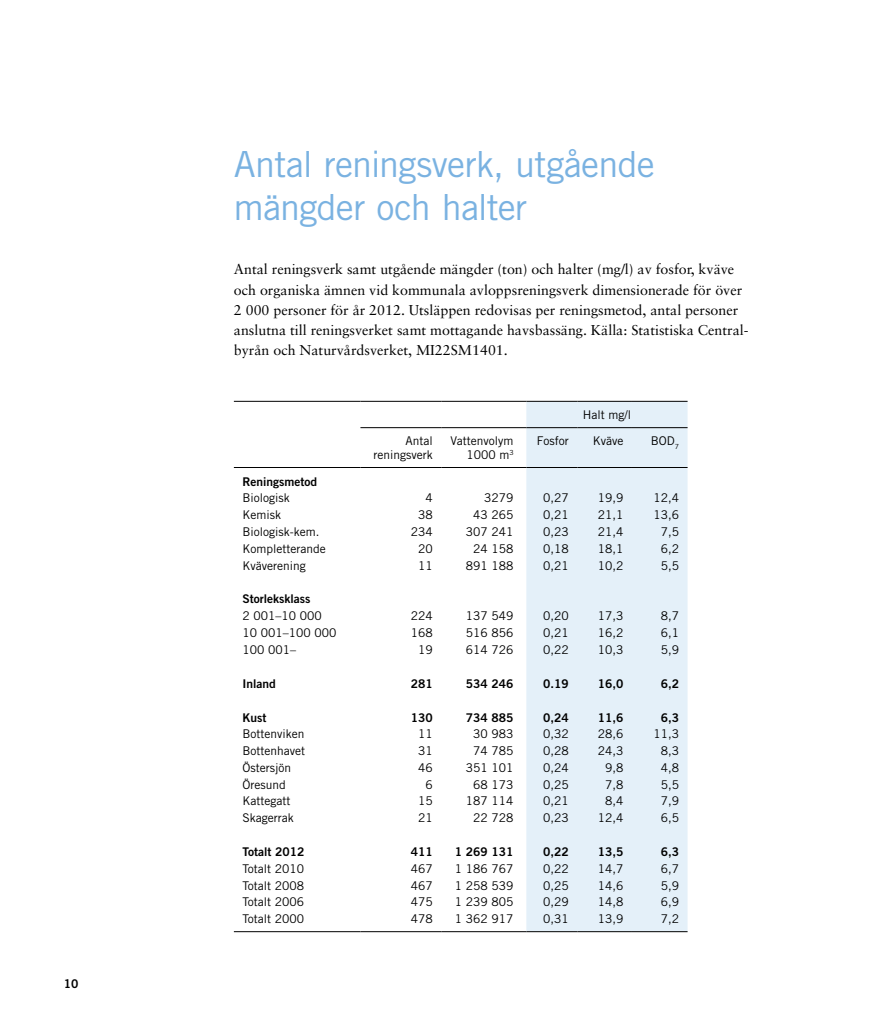
<style>
.page{position:relative;width:893px;height:1021px;background:#fff}
.page>*{position:absolute;margin:0;border:0;box-sizing:border-box;transform-origin:0 0}
.t1{font:36px/43.2px "Trade Gothic LT";letter-spacing:-.02em;color:#7ab2e1}
.t2{font:14.25px/20.2px "Sabon";color:#000}
.t3{font:12px/13.5px "Trade Gothic LT";color:#000;text-align:right}
.t4{font:12px "Trade Gothic LT Bold Two";color:#000}
</style>
<div class="page">
<div style="left:526px;top:402px;width:162px;height:529px;background:#e4f0f9"></div>
<hr style="left:234px;top:467px;width:126px;height:1px;background:#000">
<hr style="left:360px;top:467px;width:81px;height:1px;background:#000">
<hr style="left:441px;top:467px;width:85px;height:1px;background:#000">
<hr style="left:526px;top:467px;width:51px;height:1px;background:#000">
<hr style="left:577px;top:467px;width:55px;height:1px;background:#000">
<hr style="left:632px;top:467px;width:56px;height:1px;background:#000">
<hr style="left:234px;top:401px;width:126px;height:1px;background:#000">
<hr style="left:360px;top:401px;width:81px;height:1px;background:#000">
<hr style="left:441px;top:401px;width:85px;height:1px;background:#000">
<hr style="left:526px;top:401px;width:51px;height:1px;background:#000">
<hr style="left:577px;top:401px;width:55px;height:1px;background:#000">
<hr style="left:632px;top:401px;width:56px;height:1px;background:#000">
<hr style="left:360px;top:427px;width:81px;height:1px;background:#000">
<hr style="left:441px;top:427px;width:85px;height:1px;background:#000">
<hr style="left:526px;top:427px;width:51px;height:1px;background:#000">
<hr style="left:577px;top:427px;width:55px;height:1px;background:#000">
<hr style="left:632px;top:427px;width:56px;height:1px;background:#000">
<hr style="left:234px;top:931px;width:126px;height:1px;background:#000">
<hr style="left:360px;top:931px;width:81px;height:1px;background:#000">
<hr style="left:441px;top:931px;width:85px;height:1px;background:#000">
<hr style="left:526px;top:931px;width:51px;height:1px;background:#000">
<hr style="left:577px;top:931px;width:55px;height:1px;background:#000">
<hr style="left:632px;top:931px;width:56px;height:1px;background:#000">
<p class="t4" style="left:64px;top:976px;width:16px">10</p>
<h1 class="t1" style="left:234px;top:142px;width:422px">Antal reningsverk, utgående mängder och halter</h1>
<p class="t2" style="left:234px;top:259px;width:516px">Antal reningsverk samt utgående mängder (ton) och halter (mg/l) av fosfor, kväve och organiska ämnen vid kommunala avloppsreningsverk dimensionerade för över 2 000 personer för år 2012. Utsläppen redovisas per reningsmetod, antal personer anslutna till reningsverket samt mottagande havsbassäng. Källa: Statistiska Central&shy;byrån och Naturvårdsverket, MI22SM1401.</p>
<p class="t3" style="left:583px;top:408px;width:50px">Halt mg/l</p>
<p class="t3" style="left:373px;top:434px;width:61px">Antal reningsverk</p>
<p class="t3" style="left:450px;top:434px;width:65px">Vattenvolym<br>1000 m<sup>3</sup></p>
<p class="t3" style="left:537px;top:434px;width:33px">Fosfor</p>
<p class="t3" style="left:593px;top:434px;width:32px">Kväve</p>
<p class="t3" style="left:651px;top:434px;width:30px">BOD<sub>7</sub></p>
<p class="t4" style="left:242px;top:474px;width:76px">Reningsmetod</p>
<p class="t3" style="left:242px;top:491px;width:49px">Biologisk</p>
<p class="t3" style="left:425px;top:491px;width:9px">4</p>
<p class="t3" style="left:484px;top:491px;width:31px">3279</p>
<p class="t3" style="left:543px;top:491px;width:27px">0,27</p>
<p class="t3" style="left:598px;top:491px;width:27px">19,9</p>
<p class="t3" style="left:653px;top:491px;width:27px">12,4</p>
<p class="t3" style="left:242px;top:508px;width:40px">Kemisk</p>
<p class="t3" style="left:418px;top:508px;width:16px">38</p>
<p class="t3" style="left:473px;top:508px;width:42px">43 265</p>
<p class="t3" style="left:543px;top:508px;width:27px">0,21</p>
<p class="t3" style="left:598px;top:508px;width:27px">21,1</p>
<p class="t3" style="left:653px;top:508px;width:27px">13,6</p>
<p class="t3" style="left:242px;top:525px;width:78px">Biologisk-kem.</p>
<p class="t3" style="left:411px;top:525px;width:23px">234</p>
<p class="t3" style="left:466px;top:525px;width:49px">307 241</p>
<p class="t3" style="left:543px;top:525px;width:27px">0,23</p>
<p class="t3" style="left:598px;top:525px;width:27px">21,4</p>
<p class="t3" style="left:661px;top:525px;width:20px">7,5</p>
<p class="t3" style="left:242px;top:541px;width:85px">Kompletterande</p>
<p class="t3" style="left:418px;top:541px;width:16px">20</p>
<p class="t3" style="left:473px;top:541px;width:42px">24 158</p>
<p class="t3" style="left:543px;top:541px;width:27px">0,18</p>
<p class="t3" style="left:598px;top:541px;width:27px">18,1</p>
<p class="t3" style="left:661px;top:541px;width:20px">6,2</p>
<p class="t3" style="left:242px;top:558px;width:65px">Kväverening</p>
<p class="t3" style="left:418px;top:558px;width:16px">11</p>
<p class="t3" style="left:466px;top:558px;width:49px">891 188</p>
<p class="t3" style="left:543px;top:558px;width:27px">0,21</p>
<p class="t3" style="left:598px;top:558px;width:27px">10,2</p>
<p class="t3" style="left:661px;top:558px;width:20px">5,5</p>
<p class="t4" style="left:242px;top:591px;width:69px">Storleksklass</p>
<p class="t3" style="left:242px;top:609px;width:81px">2 001–10 000</p>
<p class="t3" style="left:411px;top:609px;width:23px">224</p>
<p class="t3" style="left:466px;top:609px;width:49px">137 549</p>
<p class="t3" style="left:543px;top:609px;width:27px">0,20</p>
<p class="t3" style="left:598px;top:609px;width:27px">17,3</p>
<p class="t3" style="left:661px;top:609px;width:20px">8,7</p>
<p class="t3" style="left:242px;top:625px;width:95px">10 001–100 000</p>
<p class="t3" style="left:411px;top:625px;width:23px">168</p>
<p class="t3" style="left:466px;top:625px;width:49px">516 856</p>
<p class="t3" style="left:543px;top:625px;width:27px">0,21</p>
<p class="t3" style="left:598px;top:625px;width:27px">16,2</p>
<p class="t3" style="left:661px;top:625px;width:20px">6,1</p>
<p class="t3" style="left:242px;top:642px;width:55px">100 001–</p>
<p class="t3" style="left:418px;top:642px;width:16px">19</p>
<p class="t3" style="left:466px;top:642px;width:49px">614 726</p>
<p class="t3" style="left:543px;top:642px;width:27px">0,22</p>
<p class="t3" style="left:598px;top:642px;width:27px">10,3</p>
<p class="t3" style="left:661px;top:642px;width:20px">5,9</p>
<p class="t4" style="left:242px;top:676px;width:35px">Inland</p>
<p class="t4" style="left:411px;top:676px;width:23px">281</p>
<p class="t4" style="left:466px;top:676px;width:49px">534 246</p>
<p class="t4" style="left:543px;top:676px;width:27px">0.19</p>
<p class="t4" style="left:598px;top:676px;width:27px">16,0</p>
<p class="t4" style="left:661px;top:676px;width:20px">6,2</p>
<p class="t4" style="left:242px;top:710px;width:25px">Kust</p>
<p class="t4" style="left:411px;top:710px;width:23px">130</p>
<p class="t4" style="left:466px;top:710px;width:49px">734 885</p>
<p class="t4" style="left:543px;top:710px;width:27px">0,24</p>
<p class="t4" style="left:598px;top:710px;width:27px">11,6</p>
<p class="t4" style="left:661px;top:710px;width:20px">6,3</p>
<p class="t3" style="left:242px;top:727px;width:64px">Bottenviken</p>
<p class="t3" style="left:418px;top:727px;width:16px">11</p>
<p class="t3" style="left:473px;top:727px;width:42px">30 983</p>
<p class="t3" style="left:543px;top:727px;width:27px">0,32</p>
<p class="t3" style="left:598px;top:727px;width:27px">28,6</p>
<p class="t3" style="left:653px;top:727px;width:27px">11,3</p>
<p class="t3" style="left:242px;top:744px;width:64px">Bottenhavet</p>
<p class="t3" style="left:418px;top:744px;width:16px">31</p>
<p class="t3" style="left:473px;top:744px;width:42px">74 785</p>
<p class="t3" style="left:543px;top:744px;width:27px">0,28</p>
<p class="t3" style="left:598px;top:744px;width:27px">24,3</p>
<p class="t3" style="left:661px;top:744px;width:20px">8,3</p>
<p class="t3" style="left:242px;top:760px;width:50px">Östersjön</p>
<p class="t3" style="left:418px;top:760px;width:16px">46</p>
<p class="t3" style="left:466px;top:760px;width:49px">351 101</p>
<p class="t3" style="left:543px;top:760px;width:27px">0,24</p>
<p class="t3" style="left:605px;top:760px;width:20px">9,8</p>
<p class="t3" style="left:661px;top:760px;width:20px">4,8</p>
<p class="t3" style="left:242px;top:777px;width:45px">Öresund</p>
<p class="t3" style="left:425px;top:777px;width:9px">6</p>
<p class="t3" style="left:473px;top:777px;width:42px">68 173</p>
<p class="t3" style="left:543px;top:777px;width:27px">0,25</p>
<p class="t3" style="left:605px;top:777px;width:20px">7,8</p>
<p class="t3" style="left:661px;top:777px;width:20px">5,5</p>
<p class="t3" style="left:242px;top:794px;width:49px">Kattegatt</p>
<p class="t3" style="left:418px;top:794px;width:16px">15</p>
<p class="t3" style="left:466px;top:794px;width:49px">187 114</p>
<p class="t3" style="left:543px;top:794px;width:27px">0,21</p>
<p class="t3" style="left:605px;top:794px;width:20px">8,4</p>
<p class="t3" style="left:661px;top:794px;width:20px">7,9</p>
<p class="t3" style="left:242px;top:811px;width:53px">Skagerrak</p>
<p class="t3" style="left:418px;top:811px;width:16px">21</p>
<p class="t3" style="left:473px;top:811px;width:42px">22 728</p>
<p class="t3" style="left:543px;top:811px;width:27px">0,23</p>
<p class="t3" style="left:598px;top:811px;width:27px">12,4</p>
<p class="t3" style="left:661px;top:811px;width:20px">6,5</p>
<p class="t4" style="left:242px;top:844px;width:64px">Totalt 2012</p>
<p class="t4" style="left:411px;top:844px;width:23px">411</p>
<p class="t4" style="left:455px;top:844px;width:60px">1 269 131</p>
<p class="t4" style="left:543px;top:844px;width:27px">0,22</p>
<p class="t4" style="left:598px;top:844px;width:27px">13,5</p>
<p class="t4" style="left:661px;top:844px;width:20px">6,3</p>
<p class="t3" style="left:242px;top:861px;width:63px">Totalt 2010</p>
<p class="t3" style="left:411px;top:861px;width:23px">467</p>
<p class="t3" style="left:455px;top:861px;width:60px">1 186 767</p>
<p class="t3" style="left:543px;top:861px;width:27px">0,22</p>
<p class="t3" style="left:598px;top:861px;width:27px">14,7</p>
<p class="t3" style="left:661px;top:861px;width:20px">6,7</p>
<p class="t3" style="left:242px;top:878px;width:63px">Totalt 2008</p>
<p class="t3" style="left:411px;top:878px;width:23px">467</p>
<p class="t3" style="left:455px;top:878px;width:60px">1 258 539</p>
<p class="t3" style="left:543px;top:878px;width:27px">0,25</p>
<p class="t3" style="left:598px;top:878px;width:27px">14,6</p>
<p class="t3" style="left:661px;top:878px;width:20px">5,9</p>
<p class="t3" style="left:242px;top:895px;width:63px">Totalt 2006</p>
<p class="t3" style="left:411px;top:895px;width:23px">475</p>
<p class="t3" style="left:455px;top:895px;width:60px">1 239 805</p>
<p class="t3" style="left:543px;top:895px;width:27px">0,29</p>
<p class="t3" style="left:598px;top:895px;width:27px">14,8</p>
<p class="t3" style="left:661px;top:895px;width:20px">6,9</p>
<p class="t3" style="left:242px;top:912px;width:63px">Totalt 2000</p>
<p class="t3" style="left:411px;top:912px;width:23px">478</p>
<p class="t3" style="left:455px;top:912px;width:60px">1 362 917</p>
<p class="t3" style="left:543px;top:912px;width:27px">0,31</p>
<p class="t3" style="left:598px;top:912px;width:27px">13,9</p>
<p class="t3" style="left:661px;top:912px;width:20px">7,2</p>
</div>
